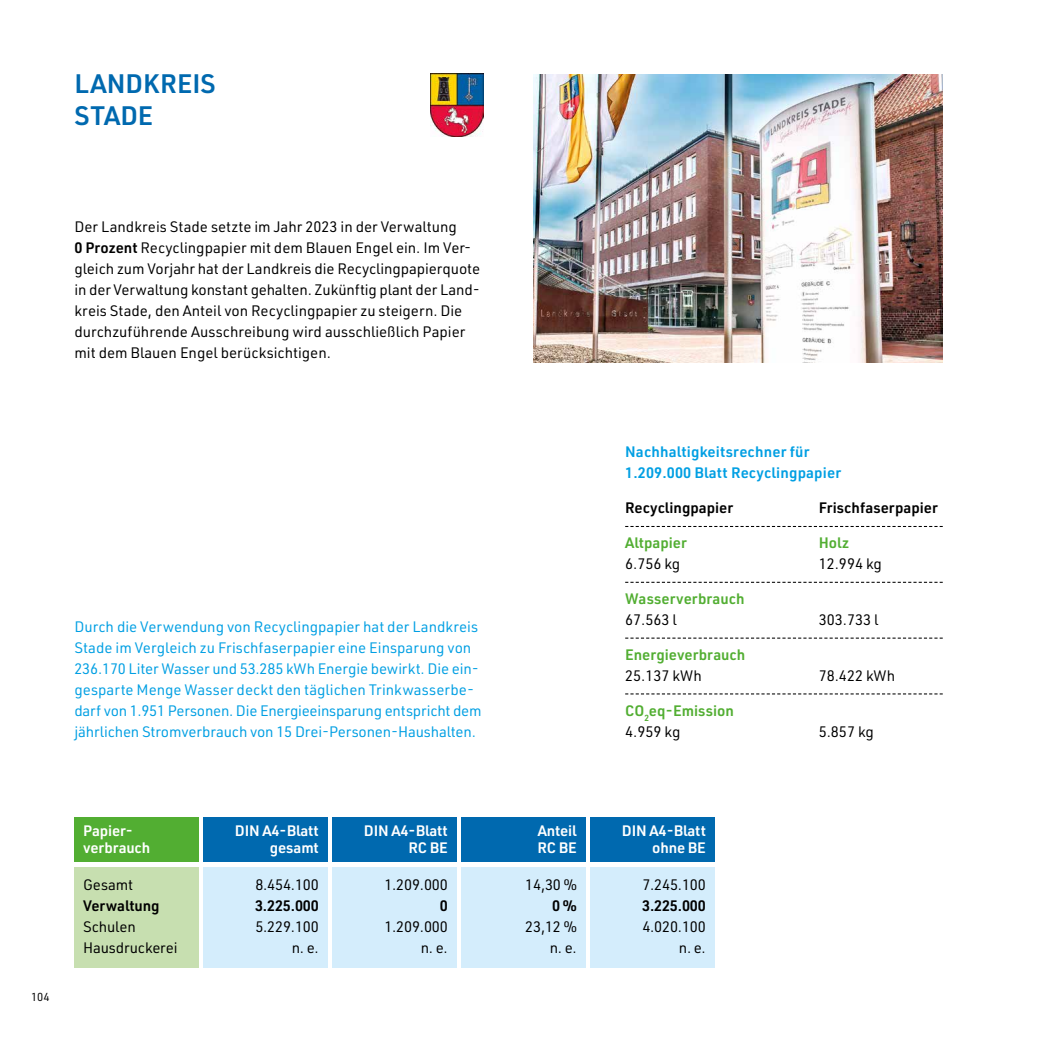
<style>
.page{position:relative;width:1042px;height:1042px;background:#fff}
.page>*{position:absolute;margin:0;border:0;box-sizing:border-box;transform-origin:0 0}
.t1{font:600 26.25px/31.5px "URWDIN";color:#0069af}
.t2{font:14.88px/21px "URWDIN";color:#000;text-align:right}
.t3{font:14.88px/21px "URWDIN";color:#009fe3}
.t4{font:600 14.88px/17.5px "URWDIN";letter-spacing:-.01em;color:#fff;text-align:right}
.t5{font:600 14.88px/21px "URWDIN";color:#52ae32}
.t6{font:600 14.88px "URWDIN";color:#000}
.t7{font:600 14.88px/21px "URWDIN";letter-spacing:.01em;color:#009fe3}
.t8{font:11.38px "URWDIN";color:#000}
.s1{font-weight:600}
.s2{font-weight:400;color:#000}
</style>
<div class="page">
<img style="left:533px;top:74px;width:410px;height:288px">
<img style="left:430px;top:73px;width:54px;height:64px">
<div style="left:74px;top:817px;width:124px;height:45px;background:#52ae32"></div>
<div style="left:203px;top:817px;width:124px;height:45px;background:#0069af"></div>
<div style="left:332px;top:817px;width:124px;height:45px;background:#0069af"></div>
<div style="left:461px;top:817px;width:124px;height:45px;background:#0069af"></div>
<div style="left:590px;top:817px;width:124px;height:45px;background:#0069af"></div>
<div style="left:74px;top:867px;width:124px;height:100px;background:#c7dfb0"></div>
<div style="left:203px;top:867px;width:124px;height:100px;background:#d4edfc"></div>
<div style="left:332px;top:867px;width:124px;height:100px;background:#d4edfc"></div>
<div style="left:461px;top:867px;width:124px;height:100px;background:#d4edfc"></div>
<div style="left:590px;top:867px;width:124px;height:100px;background:#d4edfc"></div>
<svg style="left:625px;top:526px;width:318px;height:1px"></svg>
<svg style="left:625px;top:582px;width:318px;height:1px"></svg>
<svg style="left:625px;top:637px;width:318px;height:1px"></svg>
<svg style="left:625px;top:693px;width:318px;height:1px"></svg>
<h1 class="t1" style="left:74px;top:67px;width:143px">LANDKREIS<br>STADE</h1>
<p class="t2" style="left:74px;top:216px;width:407px;text-align:left">Der Landkreis Stade setzte im Jahr 2023 in der Verwaltung<br><span class="s1">0 Prozent</span> Recyclingpapier mit dem Blauen Engel ein. Im Ver&shy;gleich zum Vorjahr hat der Landkreis die Recyclingpapierquote in der Verwaltung konstant gehalten. Zukünftig plant der Land&shy;kreis Stade, den Anteil von Recyclingpapier zu steigern. Die durchzuführende Ausschreibung wird ausschließlich Papier mit dem Blauen Engel berücksichtigen.</p>
<p class="t3" style="left:74px;top:616px;width:409px">Durch die Verwendung von Recyclingpapier hat der Landkreis Stade im Vergleich zu Frischfaserpapier eine Einsparung von 236.170 Liter Wasser und 53.285 kWh Energie bewirkt. Die ein&shy;gesparte Menge Wasser deckt den täglichen Trinkwasserbe&shy;darf von 1.951 Personen. Die Energieeinsparung entspricht dem jährlichen Stromverbrauch von 15 Drei-Personen-Haushalten.</p>
<p class="t8" style="left:31px;top:989px;width:20px">104</p>
<p class="t4" style="left:83px;top:821px;width:69px;text-align:left">Papier&shy;verbrauch</p>
<p class="t2" style="left:83px;top:873px;width:52px">Gesamt</p>
<p class="t6" style="left:83px;top:895px;width:78px">Verwaltung</p>
<p class="t2" style="left:83px;top:915px;width:96px;text-align:left">Schulen<br>Hausdruckerei</p>
<p class="t4" style="left:235px;top:821px;width:85px">DIN A4-Blatt gesamt</p>
<p class="t2" style="left:255px;top:873px;width:65px">8.454.100</p>
<p class="t6" style="left:255px;top:895px;width:65px">3.225.000</p>
<p class="t2" style="left:255px;top:915px;width:65px">5.229.100 n. e.</p>
<p class="t4" style="left:364px;top:821px;width:85px">DIN A4-Blatt<br>RC BE</p>
<p class="t2" style="left:384px;top:873px;width:65px">1.209.000</p>
<p class="t6" style="left:440px;top:895px;width:10px">0</p>
<p class="t2" style="left:384px;top:915px;width:65px">1.209.000 n. e.</p>
<p class="t4" style="left:537px;top:821px;width:41px;text-align:left">Anteil<br>RC BE</p>
<p class="t2" style="left:525px;top:873px;width:53px">14,30 %</p>
<p class="t6" style="left:552px;top:895px;width:26px">0 %</p>
<p class="t2" style="left:525px;top:915px;width:53px">23,12 % n. e.</p>
<p class="t7" style="left:625px;top:441px;width:217px">Nachhaltigkeitsrechner für<br>1.209.000 Blatt Recyclingpapier</p>
<p class="t6" style="left:625px;top:498px;width:110px">Recyclingpapier</p>
<p class="t6" style="left:819px;top:498px;width:121px">Frischfaserpapier</p>
<p class="t5" style="left:625px;top:532px;width:63px">Altpapier</p>
<p class="t5" style="left:819px;top:532px;width:32px">Holz</p>
<p class="t2" style="left:625px;top:553px;width:57px">6.756 kg</p>
<p class="t2" style="left:819px;top:553px;width:65px">12.994 kg</p>
<p class="t5" style="left:625px;top:588px;width:121px">Wasserverbrauch</p>
<p class="t2" style="left:625px;top:609px;width:53px">67.563 l</p>
<p class="t2" style="left:819px;top:609px;width:61px">303.733 l</p>
<p class="t5" style="left:625px;top:644px;width:122px">Energieverbrauch</p>
<p class="t2" style="left:625px;top:665px;width:78px">25.137 kWh</p>
<p class="t2" style="left:819px;top:665px;width:78px">78.422 kWh</p>
<p class="t5" style="left:625px;top:700px;width:110px">CO<sub>2</sub>eq-Emission<br><span class="s2">4.959 kg</span></p>
<p class="t2" style="left:819px;top:721px;width:57px">5.857 kg</p>
<p class="t4" style="left:622px;top:821px;width:85px">DIN A4-Blatt ohne BE</p>
<p class="t2" style="left:642px;top:873px;width:65px">7.245.100</p>
<p class="t6" style="left:642px;top:895px;width:65px">3.225.000</p>
<p class="t2" style="left:642px;top:915px;width:65px">4.020.100 n. e.</p>
</div>
